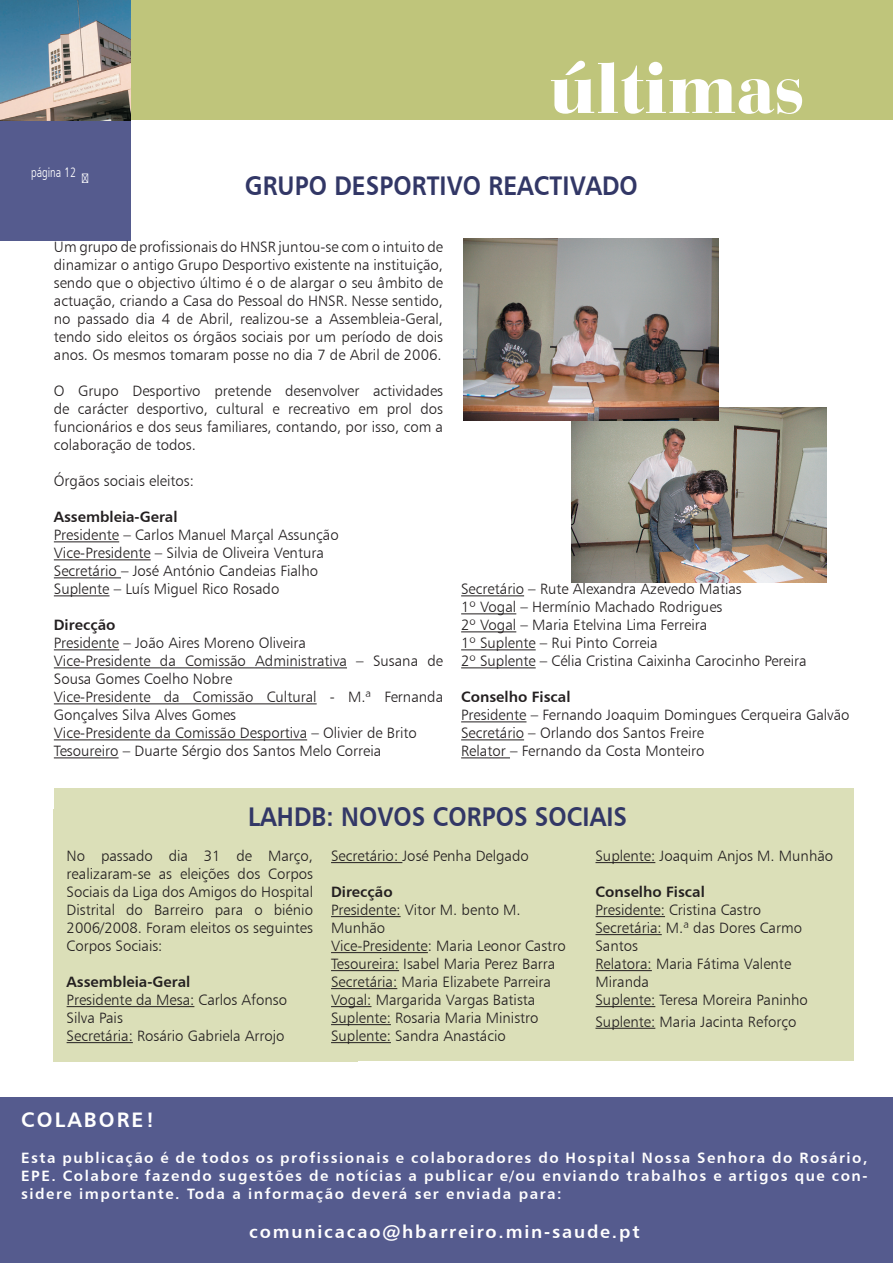
<style>
.page{position:relative;width:893px;height:1263px;background:#fff}
.page>*{position:absolute;margin:0;border:0;box-sizing:border-box;transform-origin:0 0}
.t1{font:900 75px "Bauer Bodoni BT";letter-spacing:.005em;color:#fff}
.t2{font:27px "Humanist 777 BT Bold B";letter-spacing:.005em;color:#323766;scale:.9 1}
.t3{font:21px "Humanist 777 BT Bold B";letter-spacing:.1em;color:#fff}
.t4{font:18px "Humanist 777 BT Bold B";letter-spacing:.1em;color:#fff}
.t5{font:15px/18px "Humanist 777 BT Light B";color:#231f20}
.t6{font:15px/18px "Humanist 777 BT Bold B";letter-spacing:.1em;color:#fff;text-align:justify}
.t7{font:15px "Humanist 777 BT Bold B";color:#231f20}
.t8{font:13.5px "Frut";color:#fff;scale:.9 1}
</style>
<div class="page">
<div style="left:0;top:120px;width:131px;height:120px;background:#555b8e"></div>
<div style="left:0;top:0;width:893px;height:120px;background:#bfc57b"></div>
<div style="left:0;top:1097px;width:893px;height:166px;background:#555b8e"></div>
<img style="left:0;top:0;width:131px;height:120px">
<div style="left:54px;top:788px;width:799px;height:273px;background:#dbdfb8"></div>
<hr style="left:54px;top:541px;width:65px;height:1px;background:#231f20">
<hr style="left:54px;top:559px;width:97px;height:1px;background:#231f20">
<hr style="left:54px;top:577px;width:67px;height:1px;background:#231f20">
<hr style="left:54px;top:595px;width:55px;height:1px;background:#231f20">
<hr style="left:54px;top:649px;width:65px;height:1px;background:#231f20">
<hr style="left:54px;top:667px;width:293px;height:1px;background:#231f20">
<hr style="left:54px;top:703px;width:263px;height:1px;background:#231f20">
<hr style="left:54px;top:739px;width:253px;height:1px;background:#231f20">
<hr style="left:54px;top:757px;width:65px;height:1px;background:#231f20">
<hr style="left:461px;top:595px;width:63px;height:1px;background:#231f20">
<hr style="left:461px;top:613px;width:55px;height:1px;background:#231f20">
<hr style="left:461px;top:631px;width:55px;height:1px;background:#231f20">
<hr style="left:461px;top:649px;width:75px;height:1px;background:#231f20">
<hr style="left:461px;top:667px;width:75px;height:1px;background:#231f20">
<hr style="left:461px;top:721px;width:65px;height:1px;background:#231f20">
<hr style="left:461px;top:739px;width:63px;height:1px;background:#231f20">
<hr style="left:461px;top:757px;width:49px;height:1px;background:#231f20">
<hr style="left:67px;top:1006px;width:127px;height:1px;background:#231f20">
<hr style="left:67px;top:1042px;width:66px;height:1px;background:#231f20">
<hr style="left:331px;top:862px;width:71px;height:1px;background:#231f20">
<hr style="left:331px;top:916px;width:70px;height:1px;background:#231f20">
<hr style="left:331px;top:952px;width:97px;height:1px;background:#231f20">
<hr style="left:331px;top:970px;width:68px;height:1px;background:#231f20">
<hr style="left:331px;top:988px;width:66px;height:1px;background:#231f20">
<hr style="left:331px;top:1006px;width:40px;height:1px;background:#231f20">
<hr style="left:331px;top:1024px;width:60px;height:1px;background:#231f20">
<hr style="left:331px;top:1042px;width:60px;height:1px;background:#231f20">
<hr style="left:595px;top:862px;width:60px;height:1px;background:#231f20">
<hr style="left:595px;top:916px;width:70px;height:1px;background:#231f20">
<hr style="left:595px;top:934px;width:67px;height:1px;background:#231f20">
<hr style="left:595px;top:970px;width:57px;height:1px;background:#231f20">
<hr style="left:595px;top:1006px;width:60px;height:1px;background:#231f20">
<hr style="left:595px;top:1028px;width:60px;height:1px;background:#231f20">
<img style="left:572px;top:407px;width:255px;height:175px">
<img style="left:463px;top:238px;width:256px;height:183px">
<p class="t8" style="left:31px;top:164px;width:51px">página 12</p>
<h1 class="t1" style="left:550px;top:41px;width:256px">últimas</h1>
<h2 class="t2" style="left:245px;top:169px;width:438px">GRUPO DESPORTIVO REACTIVADO</h2>
<p class="t5" style="left:54px;top:238px;width:391px;text-align:justify">Um grupo de profissionais do HNSR juntou-se com o intuito de dinamizar o antigo Grupo Desportivo existente na instituição, sendo que o objectivo último é o de alargar o seu âmbito de actuação, criando a Casa do Pessoal do HNSR. Nesse sentido, no passado dia 4 de Abril, realizou-se a Assembleia-Geral, tendo sido eleitos os órgãos sociais por um período de dois anos. Os mesmos tomaram posse no dia 7 de Abril de 2006.</p>
<p class="t5" style="left:54px;top:382px;width:391px;text-align:justify">O Grupo Desportivo pretende desenvolver actividades de carácter desportivo, cultural e recreativo em prol dos funcionários e dos seus familiares, contando, por isso, com a colaboração de todos.</p>
<p class="t5" style="left:54px;top:472px;width:142px">Órgãos sociais eleitos:</p>
<p class="t7" style="left:54px;top:508px;width:125px">Assembleia-Geral</p>
<p class="t5" style="left:54px;top:526px;width:286px">Presidente – Carlos Manuel Marçal Assunção Vice-Presidente – Silvia de Oliveira Ventura Secretário – José António Candeias Fialho Suplente – Luís Miguel Rico Rosado</p>
<p class="t7" style="left:54px;top:616px;width:63px">Direcção</p>
<p class="t5" style="left:54px;top:634px;width:391px">Presidente – João Aires Moreno Oliveira<br>Vice-Presidente da Comissão Administrativa – Susana de Sousa Gomes Coelho Nobre<br>Vice-Presidente da Comissão Cultural - M.ª Fernanda Gonçalves Silva Alves Gomes<br>Vice-Presidente da Comissão Desportiva – Olivier de Brito Tesoureiro – Duarte Sérgio dos Santos Melo Correia</p>
<p class="t5" style="left:461px;top:580px;width:347px">Secretário – Rute Alexandra Azevedo Matias<br>1º Vogal – Hermínio Machado Rodrigues<br>2º Vogal – Maria Etelvina Lima Ferreira<br>1º Suplente – Rui Pinto Correia<br>2º Suplente – Célia Cristina Caixinha Carocinho Pereira</p>
<p class="t7" style="left:461px;top:688px;width:111px">Conselho Fiscal</p>
<p class="t5" style="left:461px;top:706px;width:390px">Presidente – Fernando Joaquim Domingues Cerqueira Galvão<br>Secretário – Orlando dos Santos Freire<br>Relator – Fernando da Costa Monteiro</p>
<h2 class="t2" style="left:248px;top:799px;width:423px">LAHDB: NOVOS CORPOS SOCIAIS</h2>
<p class="t5" style="left:67px;top:847px;width:248px;text-align:justify">No passado dia 31 de Março, realizaram-se as eleições dos Corpos Sociais da Liga dos Amigos do Hospital Distrital do Barreiro para o biénio 2006/2008. Foram eleitos os seguintes Corpos Sociais:</p>
<p class="t7" style="left:67px;top:972px;width:125px">Assembleia-Geral</p>
<p class="t5" style="left:67px;top:991px;width:222px">Presidente da Mesa: Carlos Afonso<br>Silva Pais<br>Secretária: Rosário Gabriela Arrojo</p>
<p class="t5" style="left:331px;top:847px;width:199px">Secretário: José Penha Delgado</p>
<p class="t7" style="left:331px;top:882px;width:63px">Direcção</p>
<p class="t5" style="left:331px;top:901px;width:236px">Presidente: Vitor M. bento M.<br>Munhão<br>Vice-Presidente: Maria Leonor Castro<br>Tesoureira: Isabel Maria Perez Barra<br>Secretária: Maria Elizabete Parreira<br>Vogal: Margarida Vargas Batista<br>Suplente: Rosaria Maria Ministro<br>Suplente: Sandra Anastácio</p>
<p class="t5" style="left:595px;top:847px;width:239px">Suplente: Joaquim Anjos M. Munhão</p>
<p class="t7" style="left:595px;top:882px;width:111px">Conselho Fiscal</p>
<p class="t5" style="left:595px;top:901px;width:214px">Presidente: Cristina Castro<br>Secretária: M.ª das Dores Carmo<br>Santos<br>Relatora: Maria Fátima Valente<br>Miranda<br>Suplente: Teresa Moreira Paninho</p>
<p class="t5" style="left:595px;top:1012px;width:203px">Suplente: Maria Jacinta Reforço</p>
<h3 class="t3" style="left:21px;top:1107px;width:135px">COLABORE!</h3>
<p class="t6" style="left:21px;top:1149px;width:848px">Esta publicação é de todos os profissionais e colaboradores do Hospital Nossa Senhora do Rosário, EPE. Colabore fazendo sugestões de notícias a publicar e/ou enviando trabalhos e artigos que con&shy;sidere importante. Toda a informação deverá ser enviada para:</p>
<p class="t4" style="left:249px;top:1220px;width:392px">comunicacao@hbarreiro.min-saude.pt</p>
</div>
